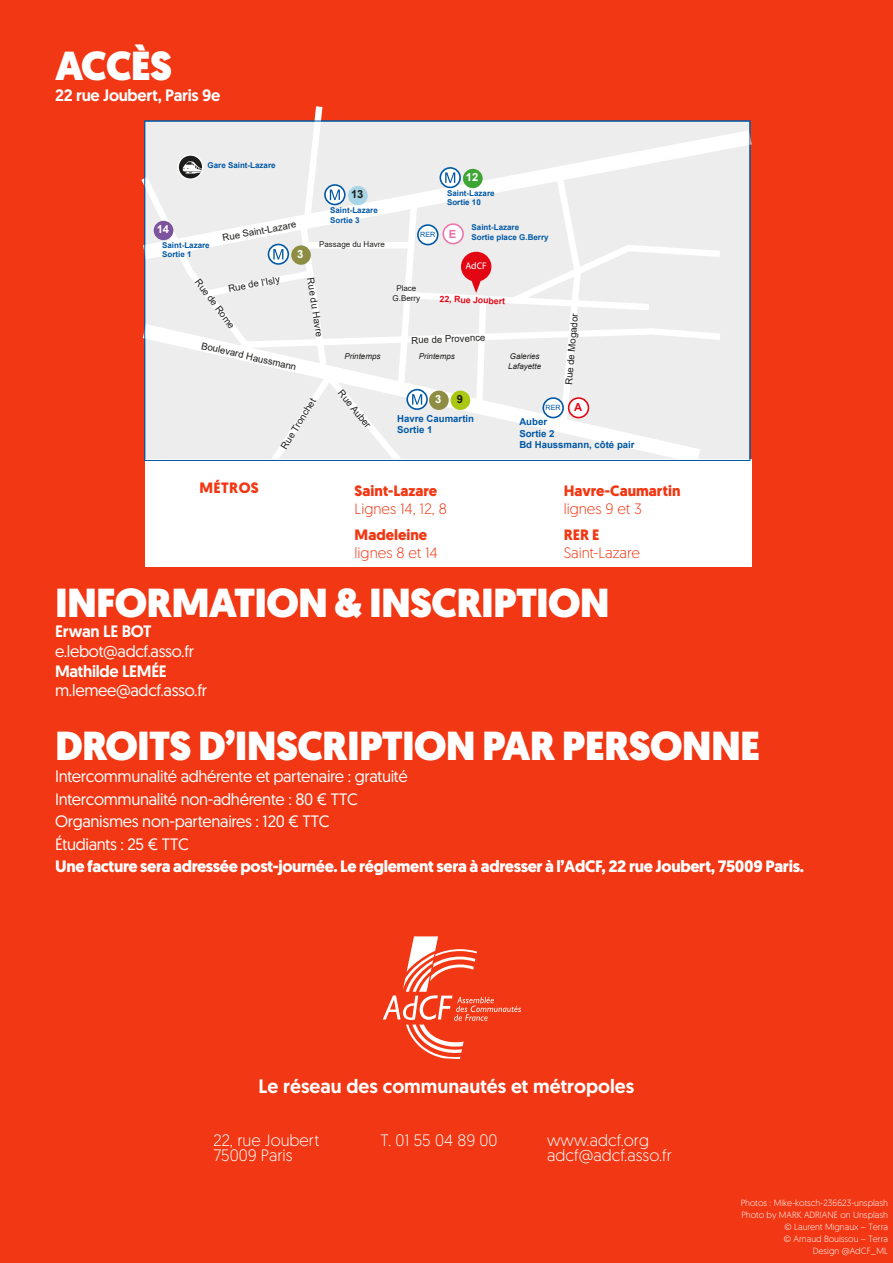
<style>
.page{position:relative;width:893px;height:1263px;background:#f13713}
.page>*{position:absolute;margin:0;border:0;box-sizing:border-box;transform-origin:0 0}
.t1{font:900 40.5px "Geomanist";letter-spacing:-.02em;color:#fff}
.t2{font:500 19.5px "Geomanist";color:#fff}
.t3{font:16.5px/22.5px "Geomanist";letter-spacing:-.02em;color:#fff}
.t4{font:700 16.5px "Geomanist";letter-spacing:-.02em;color:#fff}
.t5{font:300 16.5px/15px "Geomanist";color:#fff}
.t6{font:500 16.5px "Geomanist";letter-spacing:-.02em;color:#fff}
.t7{font:700 15px "Geomanist";color:#f13713}
.t8{font:300 15px "Geomanist";color:#f13713}
.t9{font:700 11.25px "Arial";color:#fff}
.t10{font:700 11.25px "Arial";color:#1d1d1b}
.t11{font:700 11.25px "Arial";color:#ed6ca5}
.t12{font:700 11.25px "Arial";color:#e20714}
.t13{font:9.6px "Arial";color:#1d1d1b}
.t14{font:700 9.6px/11.6px "Arial";color:#0057a5}
.t15{font:9.6px "Myriad Pro";color:#fff}
.t16{font:300 9px/12px "Geomanist";color:#fff;text-align:right}
.t17{font:700 8.7px "Arial";color:#e20714}
.t18{font:700 7.95px/9.6px "Arial";color:#0057a5}
.t19{font:italic 7.95px/9.6px "Arial";color:#1d1d1b}
.t20{font:7.95px/9.6px "Arial";color:#1d1d1b;text-align:center}
.t21{font:7.2px "Arial";color:#0057a5}
</style>
<div class="page">
<svg style="left:128px;top:121px;width:639px;height:148px;background:#e79a8d"></svg>
<svg style="left:127px;top:314px;width:56px;height:160px;background:#e9a69b"></svg>
<svg style="left:136px;top:170px;width:47px;height:181px"></svg>
<div style="left:154px;top:221px;width:19px;height:19px;background:#7e539d;border-radius:50%"></div>
<svg style="left:178px;top:155px;width:25px;height:24px"></svg>
<div style="left:177px;top:154px;width:27px;height:26px;border:2px solid #fff;border-radius:50%"></div>
<div style="left:145px;top:459px;width:607px;height:108px;background:#fff"></div>
<svg style="left:183px;top:100px;width:544px;height:361px"></svg>
<svg style="left:383px;top:936px;width:138px;height:123px;background:#f35537"></svg>
<h1 class="t1" style="left:55px;top:39px;width:119px">ACCÈS</h1>
<p class="t6" style="left:55px;top:85px;width:167px">22 rue Joubert, Paris 9e</p>
<p class="t18" style="left:208px;top:161px;width:70px">Gare Saint-Lazare</p>
<p class="t9" style="left:157px;top:221px;width:14px">14</p>
<p class="t18" style="left:162px;top:240px;width:49px">Saint-Lazare<br>Sortie 1</p>
<p class="t13" style="left:221px;top:231px;width:76px;rotate:-10deg">Rue Saint-Lazare</p>
<p class="t9" style="left:297px;top:246px;width:8px">3</p>
<p class="t10" style="left:351px;top:187px;width:14px">13</p>
<p class="t18" style="left:330px;top:205px;width:49px">Saint-Lazare<br>Sortie 3</p>
<p class="t20" style="left:319px;top:240px;width:67px">Passage du Havre</p>
<p class="t21" style="left:420px;top:230px;width:17px">RER</p>
<p class="t9" style="left:466px;top:169px;width:14px">12</p>
<p class="t18" style="left:447px;top:188px;width:49px">Saint-Lazare<br>Sortie 10</p>
<p class="t11" style="left:449px;top:226px;width:9px">E</p>
<p class="t18" style="left:472px;top:223px;width:78px">Saint-Lazare<br>Sortie place G.Berry</p>
<p class="t15" style="left:465px;top:260px;width:23px">AdCF</p>
<p class="t13" style="left:227px;top:282px;width:54px;rotate:-10deg">Rue de l’Isly</p>
<p class="t13" style="left:202px;top:276px;width:61px;rotate:53deg">Rue de Rome</p>
<p class="t13" style="left:203px;top:339px;width:99px;rotate:13deg">Boulevard Haussmann</p>
<p class="t13" style="left:317px;top:277px;width:61px;rotate:81deg">Rue du Havre</p>
<p class="t20" style="left:393px;top:284px;width:29px">Place<br>G.Berry</p>
<p class="t17" style="left:440px;top:293px;width:67px;rotate:2deg">22, Rue Joubert</p>
<p class="t13" style="left:411px;top:333px;width:76px;rotate:-2deg">Rue de Provence</p>
<p class="t19" style="left:344px;top:352px;width:38px">Printemps</p>
<p class="t19" style="left:419px;top:352px;width:38px">Printemps</p>
<p class="t19" style="left:508px;top:352px;width:34px">Galeries<br>Lafayette</p>
<p class="t13" style="left:562px;top:384px;width:73px;rotate:-85deg">Rue de Mogador</p>
<p class="t13" style="left:278px;top:445px;width:59px;rotate:-59deg">Rue Tronchet</p>
<p class="t13" style="left:346px;top:387px;width:47px;rotate:51deg">Rue Auber</p>
<p class="t9" style="left:435px;top:391px;width:8px">3</p>
<p class="t10" style="left:457px;top:391px;width:8px">9</p>
<p class="t14" style="left:397px;top:413px;width:78px">Havre Caumartin<br>Sortie 1</p>
<p class="t7" style="left:199px;top:478px;width:61px">MÉTROS</p>
<p class="t7" style="left:355px;top:481px;width:84px">Saint-Lazare</p>
<p class="t8" style="left:355px;top:499px;width:94px">Lignes 14, 12, 8</p>
<p class="t7" style="left:355px;top:525px;width:74px">Madeleine</p>
<p class="t8" style="left:355px;top:543px;width:85px">lignes 8 et 14</p>
<p class="t21" style="left:546px;top:403px;width:17px">RER</p>
<p class="t12" style="left:574px;top:399px;width:10px">A</p>
<p class="t14" style="left:519px;top:416px;width:117px">Auber<br>Sortie 2<br>Bd Haussmann, côté pair</p>
<p class="t7" style="left:564px;top:481px;width:118px">Havre-Caumartin</p>
<p class="t8" style="left:564px;top:499px;width:80px">lignes 9 et 3</p>
<p class="t7" style="left:564px;top:525px;width:37px">RER E</p>
<p class="t8" style="left:564px;top:543px;width:78px">Saint-Lazare</p>
<h1 class="t1" style="left:55px;top:575px;width:556px">INFORMATION &amp; INSCRIPTION</h1>
<p class="t6" style="left:55px;top:620px;width:98px">Erwan LE BOT</p>
<p class="t3" style="left:55px;top:639px;width:141px">e.lebot@adcf.asso.fr</p>
<p class="t6" style="left:55px;top:660px;width:113px">Mathilde LEMÉE</p>
<p class="t3" style="left:55px;top:679px;width:154px">m.lemee@adcf.asso.fr</p>
<h1 class="t1" style="left:55px;top:718px;width:707px">DROITS D’INSCRIPTION PAR PERSONNE</h1>
<p class="t3" style="left:55px;top:765px;width:354px">Intercommunalité adhérente et partenaire : gratuité Intercommunalité non-adhérente : 80 € TTC Organismes non-partenaires : 120 € TTC<br>Étudiants : 25 € TTC</p>
<p class="t4" style="left:55px;top:855px;width:750px">Une facture sera adressée post-journée. Le réglement sera à adresser à l’AdCF, 22 rue Joubert, 75009 Paris.</p>
<p class="t2" style="left:259px;top:1073px;width:377px">Le réseau des communautés et métropoles</p>
<p class="t5" style="left:214px;top:1132px;width:107px">22, rue Joubert<br>75009 Paris</p>
<p class="t5" style="left:380px;top:1132px;width:119px">T. 01 55 04 89 00</p>
<p class="t5" style="left:547px;top:1132px;width:126px">www.adcf.org adcf@adcf.asso.fr</p>
<p class="t16" style="left:741px;top:1196px;width:149px">Photos : Mike-kotsch-236623-unsplash<br>Photo by MARK ADRIANE on Unsplash © Laurent Mignaux – Terra<br>© Arnaud Bouissou – Terra<br>Design @AdCF_ML</p>
</div>
